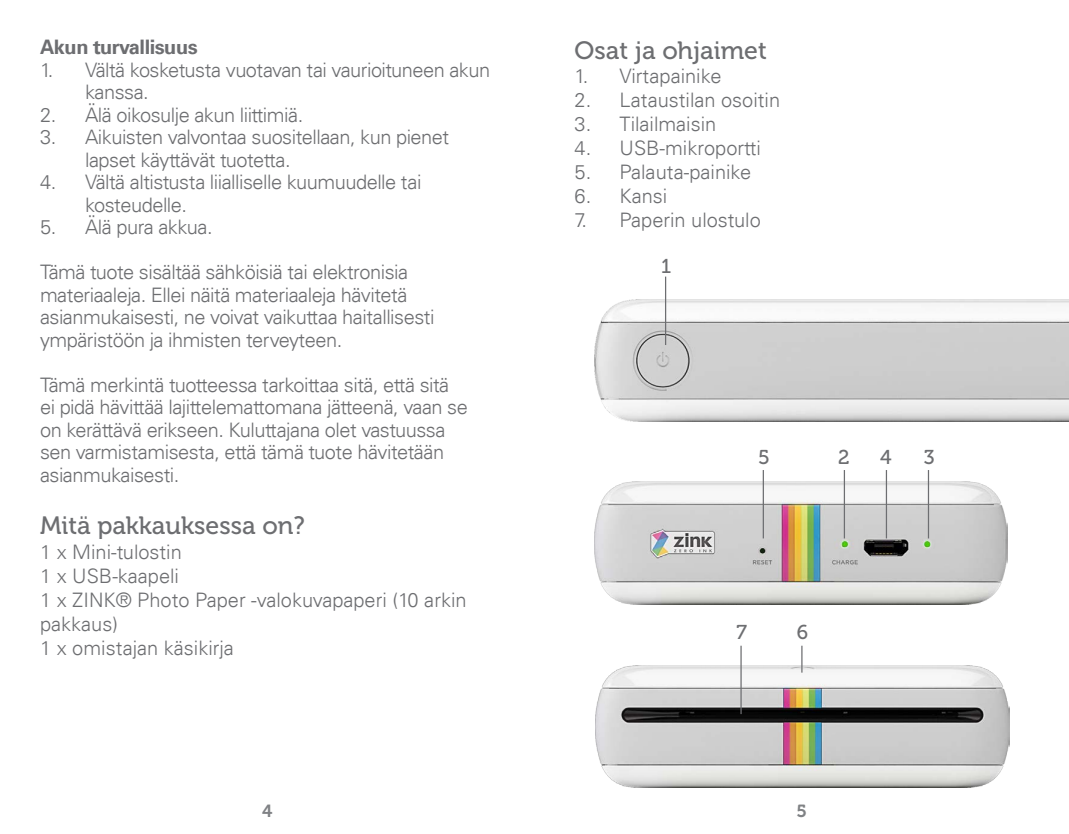
<style>
.page{position:relative;width:1069px;height:834px;background:#fff}
.page>*{position:absolute;margin:0;border:0;box-sizing:border-box;transform-origin:0 0}
.t1{font:25px "Museo 500";color:#6d6e71}
.t2{font:300 20px/22.5px "Univers LT";letter-spacing:-.025em;color:#6d6e71}
.t3{font:300 20px/24px "Univers LT";color:#6d6e71}
.t4{font:700 20px "Univers LT";letter-spacing:-.025em;color:#6d6e71}
.t5{font:20px "Museo 500";color:#6d6e71}
.t6{font:17.5px "Museo 700";color:#808285}
</style>
<div class="page">
<img style="left:595px;top:665px;width:413px;height:123px">
<img style="left:594px;top:482px;width:413px;height:123px">
<img style="left:594px;top:299px;width:474px;height:122px">
<hr style="left:664px;top:277px;width:2px;height:68px;background:#6d6e71">
<hr style="left:762px;top:470px;width:1px;height:68px;background:#6d6e71">
<hr style="left:740px;top:646px;width:1px;height:68px;background:#6d6e71">
<svg style="left:801px;top:646px;width:1px;height:27px"></svg>
<hr style="left:843px;top:470px;width:1px;height:68px;background:#6d6e71">
<hr style="left:885px;top:470px;width:1px;height:68px;background:#6d6e71">
<hr style="left:927px;top:470px;width:1px;height:68px;background:#6d6e71">
<p class="t4" style="left:40px;top:36px;width:159px">Akun turvallisuus</p>
<p class="t2" style="left:85px;top:59px;width:406px;text-indent:-45px">1. Vältä kosketusta vuotavan tai vaurioituneen akun kanssa.</p>
<p class="t2" style="left:40px;top:104px;width:264px">2. Älä oikosulje akun liittimiä.</p>
<p class="t2" style="left:85px;top:126px;width:365px;text-indent:-45px">3. Aikuisten valvontaa suositellaan, kun pienet lapset käyttävät tuotetta.</p>
<p class="t2" style="left:85px;top:171px;width:338px;text-indent:-45px">4. Vältä altistusta liialliselle kuumuudelle tai kosteudelle.</p>
<p class="t2" style="left:40px;top:216px;width:174px">5. Älä pura akkua.</p>
<p class="t2" style="left:40px;top:261px;width:396px">Tämä tuote sisältää sähköisiä tai elektronisia materiaaleja. Ellei näitä materiaaleja hävitetä asianmukaisesti, ne voivat vaikuttaa haitallisesti ympäristöön ja ihmisten terveyteen.</p>
<p class="t2" style="left:40px;top:374px;width:429px">Tämä merkintä tuotteessa tarkoittaa sitä, että sitä ei pidä hävittää lajittelemattomana jätteenä, vaan se on kerättävä erikseen. Kuluttajana olet vastuussa sen varmistamisesta, että tämä tuote hävitetään asianmukaisesti.</p>
<p class="t1" style="left:40px;top:512px;width:266px">Mitä pakkauksessa on?</p>
<p class="t3" style="left:40px;top:539px;width:428px">1 x Mini-tulostin<br>1 x USB-kaapeli<br>1 x ZINK® Photo Paper -valokuvapaperi (10 arkin pakkaus)<br>1 x omistajan käsikirja</p>
<p class="t1" style="left:574px;top:36px;width:194px">Osat ja ohjaimet</p>
<p class="t3" style="left:574px;top:64px;width:148px">1. Virtapainike</p>
<p class="t3" style="left:574px;top:88px;width:207px">2. Lataustilan osoitin</p>
<p class="t3" style="left:574px;top:112px;width:143px">3. Tilailmaisin</p>
<p class="t3" style="left:574px;top:136px;width:188px">4. USB-mikroportti</p>
<p class="t3" style="left:574px;top:160px;width:178px">5. Palauta-painike</p>
<p class="t2" style="left:574px;top:184px;width:94px">6. Kansi</p>
<p class="t3" style="left:574px;top:208px;width:188px">7. Paperin ulostulo</p>
<p class="t5" style="left:661px;top:255px;width:12px">1</p>
<p class="t5" style="left:757px;top:446px;width:13px">5</p>
<p class="t5" style="left:837px;top:446px;width:13px">2</p>
<p class="t5" style="left:879px;top:446px;width:13px">4</p>
<p class="t5" style="left:923px;top:446px;width:12px">3</p>
<p class="t5" style="left:736px;top:621px;width:12px">7</p>
<p class="t5" style="left:796px;top:621px;width:13px">6</p>
<p class="t6" style="left:262px;top:801px;width:12px">4</p>
<p class="t6" style="left:796px;top:801px;width:12px">5</p>
</div>
